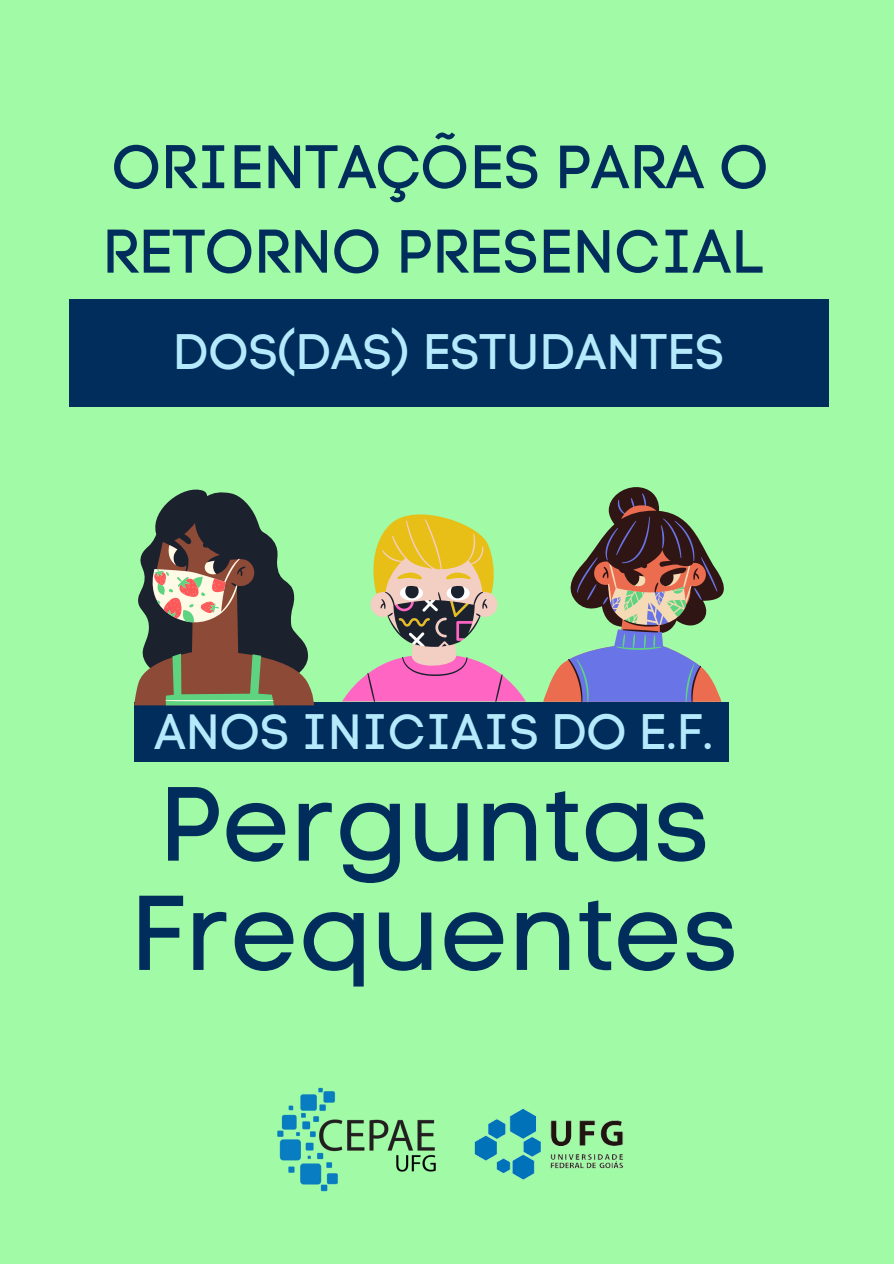
<style>
.page{position:relative;width:894px;height:1264px;background:#fff}
.page>*{position:absolute;margin:0;border:0;box-sizing:border-box;transform-origin:0 0}
.t1{font:105.15px "Code Pro Normal LC";color:#002d5b}
.t2{font:60.75px/84.4px "Code Pro Normal LC";color:#002d5b}
.t3{font:49.35px "Code Pro Normal LC";color:#b5eafc}
</style>
<div class="page">
<div style="left:0;top:0;width:893px;height:1263px;background:#a0faa6"></div>
<div style="left:134px;top:702px;width:594px;height:60px;background:#002d5b"></div>
<div style="left:69px;top:299px;width:759px;height:107px;background:#002d5b"></div>
<svg style="left:134px;top:489px;width:180px;height:216px"></svg>
<svg style="left:342px;top:514px;width:183px;height:188px"></svg>
<svg style="left:543px;top:487px;width:181px;height:215px"></svg>
<img style="left:474px;top:1108px;width:150px;height:72px">
<img style="left:277px;top:1087px;width:159px;height:105px">
<p class="t2" style="left:102px;top:125px;width:667px">ORIENTAÇÕES PARA O<br>RETORNO PRESENCIAL</p>
<p class="t3" style="left:173px;top:322px;width:552px">DOS(DAS) ESTUDANTES</p>
<p class="t3" style="left:154px;top:701px;width:560px">ANOS INICIAIS DO E.F.</p>
<p class="t1" style="left:159px;top:760px;width:551px">Perguntas</p>
<p class="t1" style="left:130px;top:870px;width:608px">Frequentes</p>
</div>
